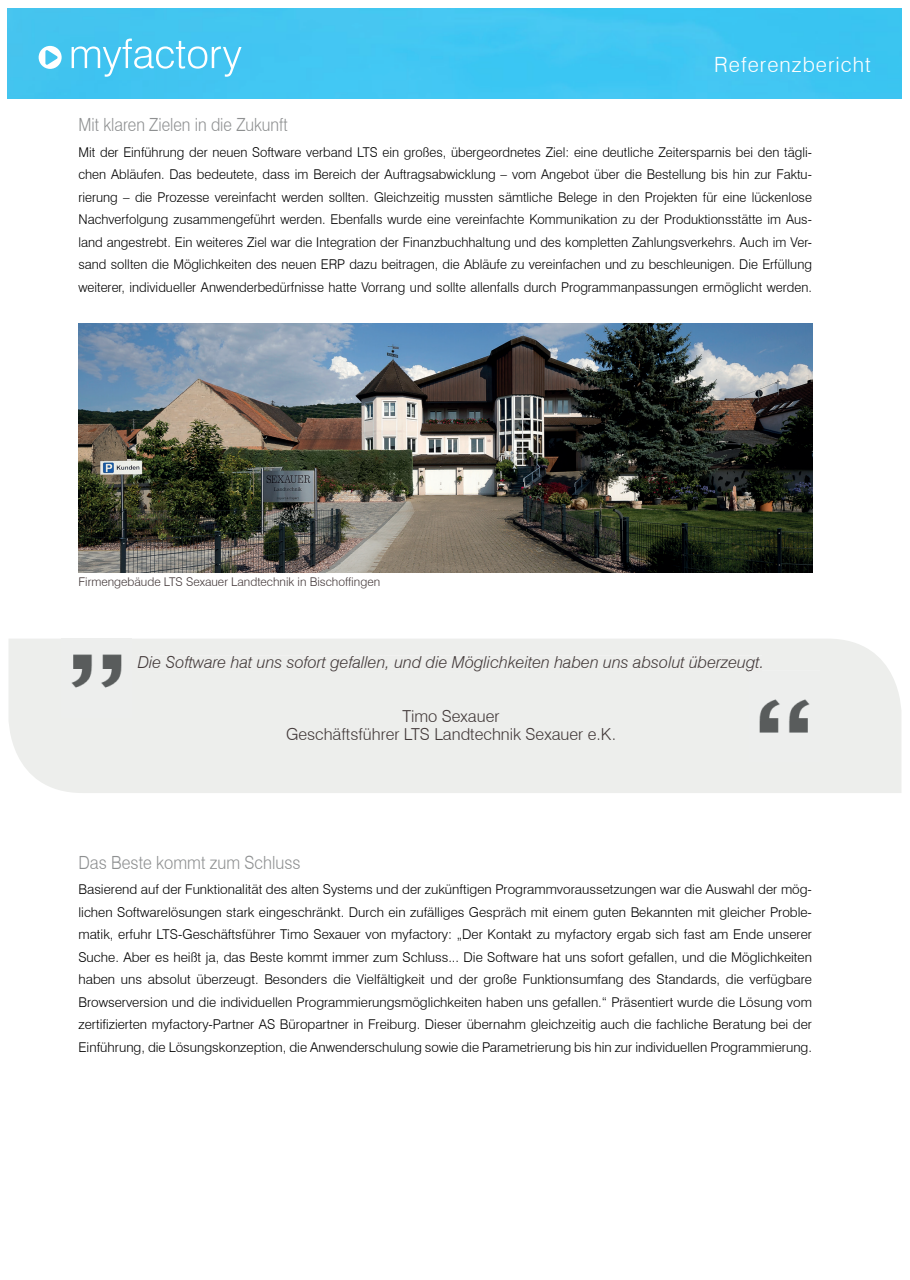
<style>
.page{position:relative;width:910px;height:1280px;background:#fff}
.page>*{position:absolute;margin:0;border:0;box-sizing:border-box;transform-origin:0 0}
.t1{font:300 21px "Swiss 721 BT";letter-spacing:.05em;color:#fff}
.t2{font:300 18.15px "Swiss 721 BT";color:#8e9091;scale:.88 1}
.t3{font:300 18.15px "Swiss 721 BT";color:#8e9091;scale:.91 1}
.t4{font:italic 300 16.5px "Swiss 721 BT";color:#423939}
.t5{font:300 16.5px/18px "Swiss 721 BT";color:#423939;text-align:center}
.t6{font:300 13.5px/22.5px "Swiss 721 BT";color:#000001;text-align:justify}
.t7{font:300 12px "Swiss 721 BT";color:#433839}
</style>
<div class="page">
<div style="left:8px;top:9px;width:893px;height:89px;background:#42c6f2"></div>
<svg style="left:39px;top:46px;width:23px;height:23px"></svg>
<svg style="left:72px;top:39px;width:170px;height:37px;background:#62cef2"></svg>
<img style="left:78px;top:323px;width:734px;height:250px">
<div style="left:9px;top:639px;width:892px;height:154px;background:#edeeec"></div>
<img style="left:61px;top:638px;width:71px;height:79px">
<img style="left:749px;top:670px;width:71px;height:92px">
<div style="left:138px;top:655px;width:624px;height:16px;background:#edeeec"></div>
<h1 class="t1" style="left:714px;top:52px;width:158px">Referenzbericht</h1>
<h2 class="t2" style="left:78px;top:114px;width:239px">Mit klaren Zielen in die Zukunft</h2>
<p class="t6" style="left:78px;top:140px;width:735px">Mit der Einführung der neuen Software verband LTS ein großes, übergeordnetes Ziel: eine deutliche Zeitersparnis bei den tägli&shy;chen Abläufen. Das bedeutete, dass im Bereich der Auftragsabwicklung – vom Angebot über die Bestellung bis hin zur Faktu&shy;rierung – die Prozesse vereinfacht werden sollten. Gleichzeitig mussten sämtliche Belege in den Projekten für eine lückenlose Nachverfolgung zusammengeführt werden. Ebenfalls wurde eine vereinfachte Kommunikation zu der Produktionsstätte im Aus&shy;land angestrebt. Ein weiteres Ziel war die Integration der Finanzbuchhaltung und des kompletten Zahlungsverkehrs. Auch im Ver&shy;sand sollten die Möglichkeiten des neuen ERP dazu beitragen, die Abläufe zu vereinfachen und zu beschleunigen. Die Erfüllung weiterer, individueller Anwenderbedürfnisse hatte Vorrang und sollte allenfalls durch Programmanpassungen ermöglicht werden.</p>
<p class="t7" style="left:78px;top:575px;width:303px">Firmengebäude LTS Sexauer Landtechnik in Bischoffingen</p>
<p class="t4" style="left:138px;top:652px;width:628px">Die Software hat uns sofort gefallen, und die Möglichkeiten haben uns absolut überzeugt.</p>
<p class="t5" style="left:286px;top:707px;width:332px">Timo Sexauer<br>Geschäftsführer LTS Landtechnik Sexauer e.K.</p>
<h2 class="t3" style="left:78px;top:851px;width:246px">Das Beste kommt zum Schluss</h2>
<p class="t6" style="left:78px;top:878px;width:735px">Basierend auf der Funktionalität des alten Systems und der zukünftigen Programmvoraussetzungen war die Auswahl der mög&shy;lichen Softwarelösungen stark eingeschränkt. Durch ein zufälliges Gespräch mit einem guten Bekannten mit gleicher Proble&shy;matik, erfuhr LTS-Geschäftsführer Timo Sexauer von myfactory: „Der Kontakt zu myfactory ergab sich fast am Ende unserer Suche. Aber es heißt ja, das Beste kommt immer zum Schluss... Die Software hat uns sofort gefallen, und die Möglichkeiten haben uns absolut überzeugt. Besonders die Vielfältigkeit und der große Funktionsumfang des Standards, die verfügbare Browserversion und die individuellen Programmierungsmöglichkeiten haben uns gefallen.“ Präsentiert wurde die Lösung vom zertifizierten myfactory-Partner AS Büropartner in Freiburg. Dieser übernahm gleichzeitig auch die fachliche Beratung bei der Einführung, die Lösungskonzeption, die Anwenderschulung sowie die Parametrierung bis hin zur individuellen Programmierung.</p>
</div>
